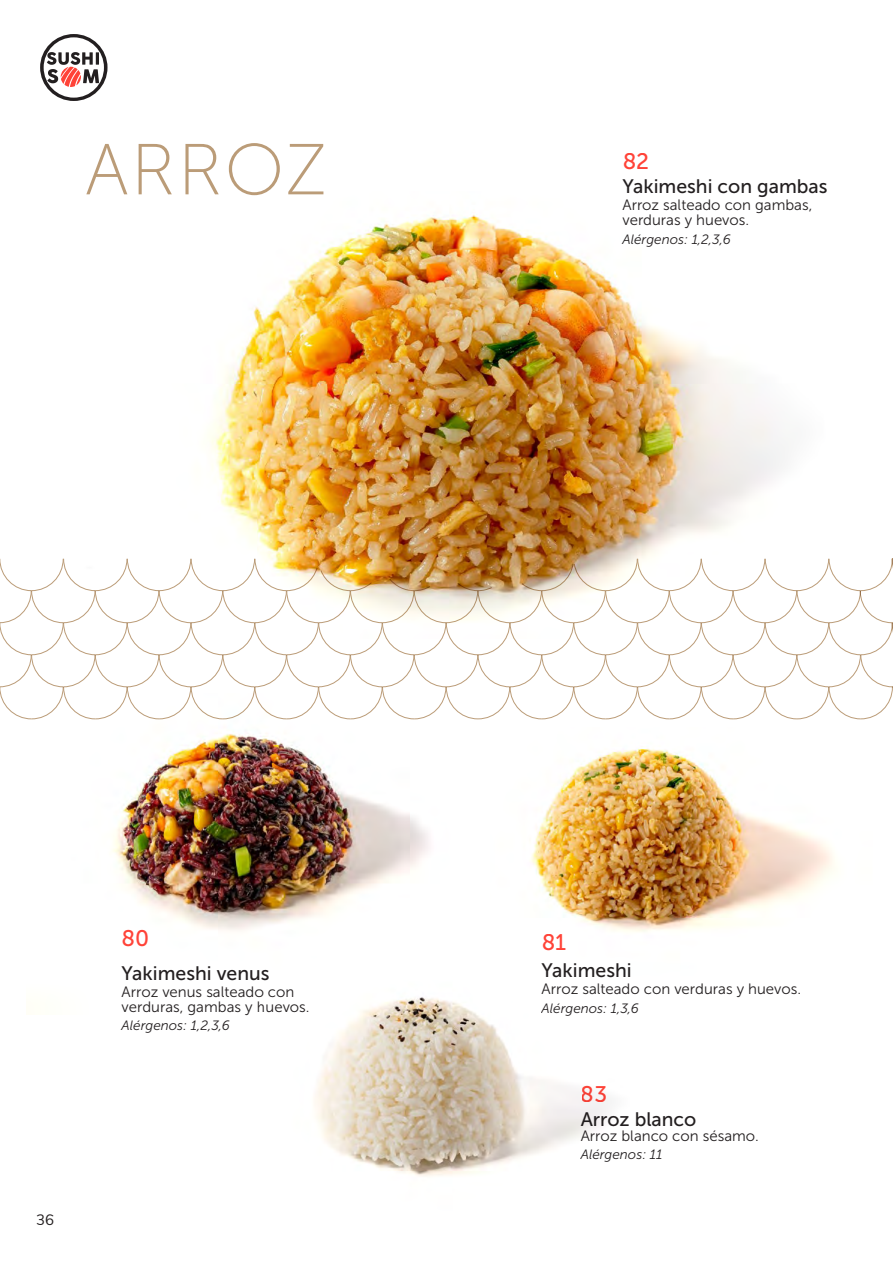
<style>
.page{position:relative;width:893px;height:1263px;background:#fff}
.page>*{position:absolute;margin:0;border:0;box-sizing:border-box;transform-origin:0 0}
.t1{font:72px "Museo Sans 100";letter-spacing:.03em;color:#bb9c78}
.t2{font:22.5px "Museo Sans 500";color:#ff4338}
.t3{font:19.5px "Museo Sans 500";color:#231f20}
.t4{font:15px/15px "Museo Sans 300";color:#231f20}
.t5{font:15px "Nunito Sans";color:#231f20}
.t6{font:italic 13.5px "Museo Sans 300";color:#231f20}
</style>
<div class="page">
<svg style="left:40px;top:34px;width:27px;height:67px"></svg>
<img style="left:67px;top:34px;width:719px;height:492px">
<img style="left:27px;top:719px;width:402px;height:212px">
<img style="left:531px;top:748px;width:304px;height:184px">
<img style="left:314px;top:997px;width:296px;height:180px">
<svg style="left:0;top:526px;width:893px;height:193px"></svg>
<p class="t1" style="left:85px;top:131px;width:244px">ARROZ</p>
<h2 class="t2" style="left:622px;top:149px;width:28px">82</h2>
<h3 class="t3" style="left:622px;top:176px;width:207px">Yakimeshi con gambas</h3>
<p class="t4" style="left:622px;top:198px;width:191px">Arroz salteado con gambas, verduras y huevos.</p>
<p class="t6" style="left:622px;top:232px;width:110px">Alérgenos: 1,2,3,6</p>
<p class="t2" style="left:122px;top:925px;width:29px">80</p>
<p class="t3" style="left:122px;top:962px;width:149px">Yakimeshi venus</p>
<p class="t4" style="left:122px;top:984px;width:190px">Arroz venus salteado con verduras, gambas y huevos.</p>
<p class="t6" style="left:122px;top:1018px;width:110px">Alérgenos: 1,2,3,6</p>
<p class="t5" style="left:36px;top:1209px;width:19px">36</p>
<h2 class="t2" style="left:541px;top:930px;width:26px">81</h2>
<h3 class="t3" style="left:542px;top:960px;width:92px">Yakimeshi</h3>
<p class="t4" style="left:542px;top:982px;width:261px">Arroz salteado con verduras y huevos.</p>
<p class="t6" style="left:542px;top:1001px;width:99px">Alérgenos: 1,3,6</p>
<h2 class="t2" style="left:581px;top:1082px;width:28px">83</h2>
<h3 class="t3" style="left:581px;top:1108px;width:117px">Arroz blanco</h3>
<p class="t4" style="left:581px;top:1128px;width:180px">Arroz blanco con sésamo.</p>
<p class="t6" style="left:581px;top:1147px;width:83px">Alérgenos: 11</p>
</div>
